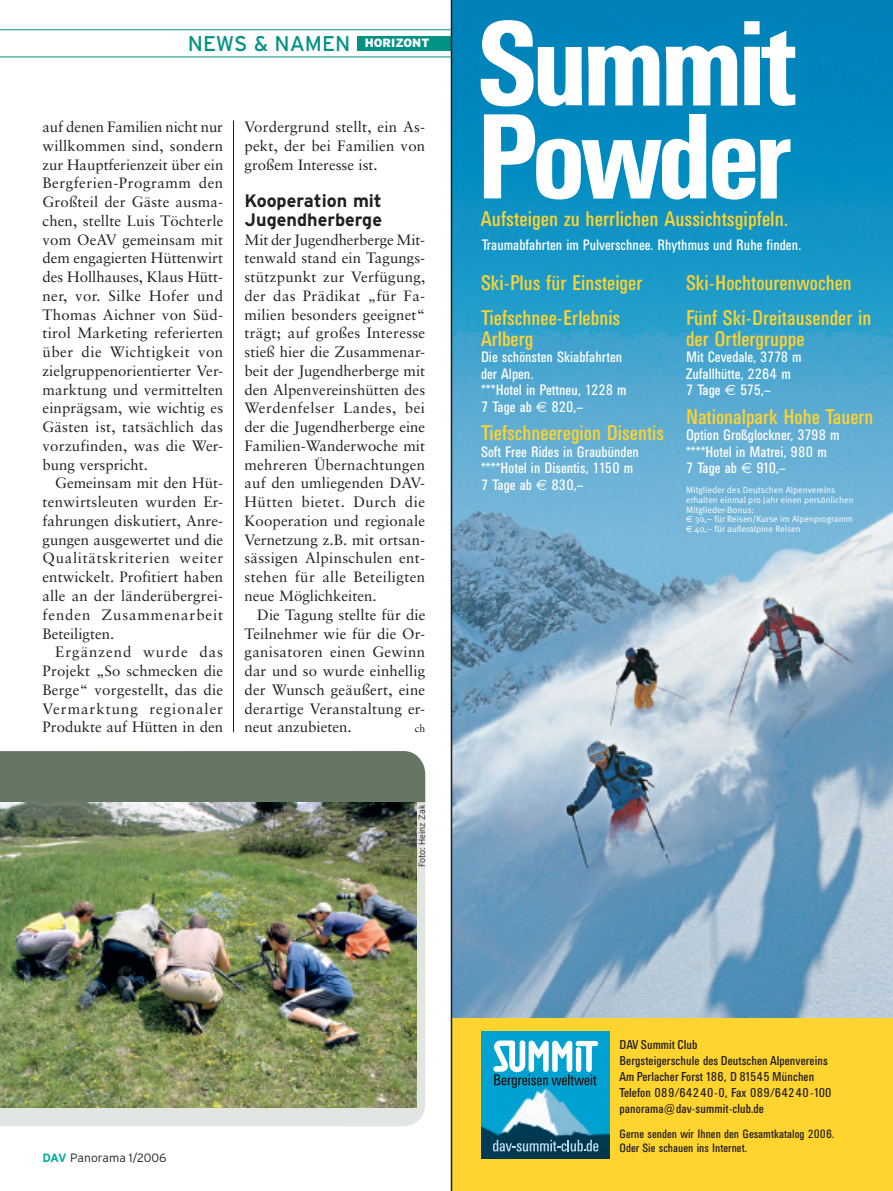
<style>
.page{position:relative;width:893px;height:1191px;background:#fff}
.page>*{position:absolute;margin:0;border:0;box-sizing:border-box;transform-origin:0 0}
.t1{font:700 120px/93px "Univers Condensed BQ";letter-spacing:-.04em;color:#fff}
.t2{font:21.3px "Interstate";color:#009384}
.t3{font:21px/34.8px "Univers Condensed BQ";color:#ffd42e}
.t4{font:700 18px/18.8px "Interstate";color:#231f20}
.t5{font:15px/18.8px "Sabon";letter-spacing:.015em;color:#231f20;text-align:justify}
.t6{font:15px/16.5px "Univers Condensed BQ";color:#fff}
.t7{font:12.75px/15.9px "Univers Condensed BQ";letter-spacing:.005em;color:#231f20}
.t8{font:12px/13.5px "Univers Condensed BQ";color:#231f20}
.t9{font:300 12px "Interstate";letter-spacing:.005em;color:#231f20}
.t10{font:10.5px "Sabon";color:#231f20}
.t11{font:9px/9.8px "Meta Normal";color:#fff}
.t12{font:300 9px "Interstate";color:#231f20}
.s1{font-family:"Euro Sans"}
.s2{font-weight:700;color:#00ae9d}
</style>
<div class="page">
<div style="left:358px;top:36px;width:93px;height:15px;background:#009384"></div>
<div style="left:0;top:802px;width:425px;height:324px;background:#e2e6e2"></div>
<div style="left:0;top:751px;width:425px;height:51px;background:#667664"></div>
<img style="left:0;top:802px;width:417px;height:305px">
<hr style="left:0;top:57px;width:451px;height:1px;background:#009384">
<hr style="left:0;top:29px;width:451px;height:1px;background:#009384">
<hr style="left:233px;top:121px;width:1px;height:611px;background:#231f20">
<svg style="left:452px;top:0;width:441px;height:1191px;background:#6ba8b4"></svg>
<hr style="left:451px;top:0;width:1px;height:1191px;background:#231f20">
<h2 class="t2" style="left:188px;top:31px;width:243px">NEWS &amp; NAMEN <sup>HORIZONT</sup></h2>
<p class="t5" style="left:43px;top:117px;width:182px">auf denen Familien nicht nur willkommen sind, sondern zur Hauptferienzeit über ein Bergferien-Programm den Großteil der Gäste ausma&shy;chen, stellte Luis Töchterle vom OeAV gemeinsam mit dem engagierten Hüttenwirt des Hollhauses, Klaus Hütt&shy;ner, vor. Silke Hofer und Thomas Aichner von Süd&shy;tirol Marketing referierten über die Wichtigkeit von zielgruppenorientierter Ver&shy;marktung und vermittelten einprägsam, wie wichtig es Gästen ist, tatsächlich das vorzufinden, was die Wer&shy;bung verspricht.</p>
<p class="t5" style="left:43px;top:474px;width:182px;text-indent:13px">Gemeinsam mit den Hüt&shy;tenwirtsleuten wurden Er&shy;fahrungen diskutiert, Anre&shy;gungen ausgewertet und die Qualitätskriterien weiter entwickelt. Profitiert haben alle an der länderübergrei&shy;fenden Zusammenarbeit Beteiligten.</p>
<p class="t5" style="left:43px;top:642px;width:182px;text-indent:13px">Ergänzend wurde das Projekt „So schmecken die Berge“ vorgestellt, das die Vermarktung regionaler Produkte auf Hütten in den</p>
<p class="t5" style="left:244px;top:117px;width:182px">Vordergrund stellt, ein As&shy;pekt, der bei Familien von großem Interesse ist.</p>
<p class="t4" style="left:244px;top:191px;width:139px">Kooperation mit<br>Jugendherberge</p>
<p class="t5" style="left:244px;top:230px;width:182px">Mit der Jugendherberge Mit&shy;tenwald stand ein Tagungs&shy;stützpunkt zur Verfügung, der das Prädikat „für Fa&shy;milien besonders geeignet“ trägt; auf großes Interesse stieß hier die Zusammenar&shy;beit der Jugendherberge mit den Alpenvereinshütten des Werdenfelser Landes, bei der die Jugendherberge eine Familien-Wanderwoche mit mehreren Übernachtungen auf den umliegenden DAV-Hütten bietet. Durch die Kooperation und regionale Vernetzung z.B. mit ortsan&shy;sässigen Alpinschulen ent&shy;stehen für alle Beteiligten neue Möglichkeiten.</p>
<p class="t5" style="left:244px;top:605px;width:182px;text-indent:13px">Die Tagung stellte für die Teilnehmer wie für die Or&shy;ganisatoren einen Gewinn dar und so wurde einhellig der Wunsch geäußert, eine derartige Veranstaltung er&shy;neut anzubieten.</p>
<p class="t10" style="left:415px;top:722px;width:12px">ch</p>
<p class="t12" style="left:417px;top:867px;width:64px;rotate:-90deg">Foto: Heinz Zak</p>
<h1 class="t1" style="left:477px;top:20px;width:320px">Summit<br>Powder</h1>
<h3 class="t3" style="left:481px;top:202px;width:309px">Aufsteigen zu herrlichen Aussichtsgipfeln.</h3>
<p class="t6" style="left:482px;top:236px;width:321px">Traumabfahrten im Pulverschnee. Rhythmus und Ruhe finden.</p>
<h3 class="t3" style="left:686px;top:266px;width:187px">Ski-Hochtourenwochen<br>Fünf Ski-Dreitausender in</h3>
<h3 class="t3" style="left:686px;top:322px;width:120px">der Ortlergruppe</h3>
<p class="t6" style="left:686px;top:349px;width:117px">Mit Cevedale, 3778 m<br>Zufallhütte, 2264 m<br>7 Tage <span class="s1">€</span> 575,–</p>
<h3 class="t3" style="left:686px;top:400px;width:189px">Nationalpark Hohe Tauern</h3>
<p class="t6" style="left:686px;top:427px;width:155px">Option Großglockner, 3798 m ****Hotel in Matrei, 980 m<br>7 Tage ab <span class="s1">€</span> 910,–</p>
<h3 class="t3" style="left:481px;top:266px;width:163px">Ski-Plus für Einsteiger<br>Tiefschnee-Erlebnis</h3>
<h3 class="t3" style="left:481px;top:322px;width:54px">Arlberg</h3>
<p class="t6" style="left:481px;top:349px;width:147px">Die schönsten Skiabfahrten der Alpen.<br>***Hotel in Pettneu, 1228 m<br>7 Tage ab <span class="s1">€</span> 820,–</p>
<h3 class="t3" style="left:481px;top:416px;width:185px">Tiefschneeregion Disentis</h3>
<p class="t6" style="left:481px;top:444px;width:159px">Soft Free Rides in Graubünden ****Hotel in Disentis, 1150 m<br>7 Tage ab <span class="s1">€</span> 830,–</p>
<p class="t11" style="left:686px;top:485px;width:169px">Mitglieder des Deutschen Alpenvereins erhalten einmal pro Jahr einen persönlichen Mitglieder-Bonus:<br><span class="s1">€</span> 30,– für Reisen/Kurse im Alpenprogramm <span class="s1">€</span> 40,– für außeralpine Reisen</p>
<p class="t9" style="left:43px;top:1151px;width:126px"><span class="s2">DAV</span> Panorama 1/2006</p>
<p class="t7" style="left:619px;top:1037px;width:214px">DAV Summit Club<br>Bergsteigerschule des Deutschen Alpenvereins Am Perlacher Forst 186, D 81545 München Telefon 089/64240-0, Fax 089/64240-100 panorama@dav-summit-club.de</p>
<p class="t8" style="left:619px;top:1127px;width:216px">Gerne senden wir Ihnen den Gesamtkatalog 2006.<br>Oder Sie schauen ins Internet.</p>
</div>
